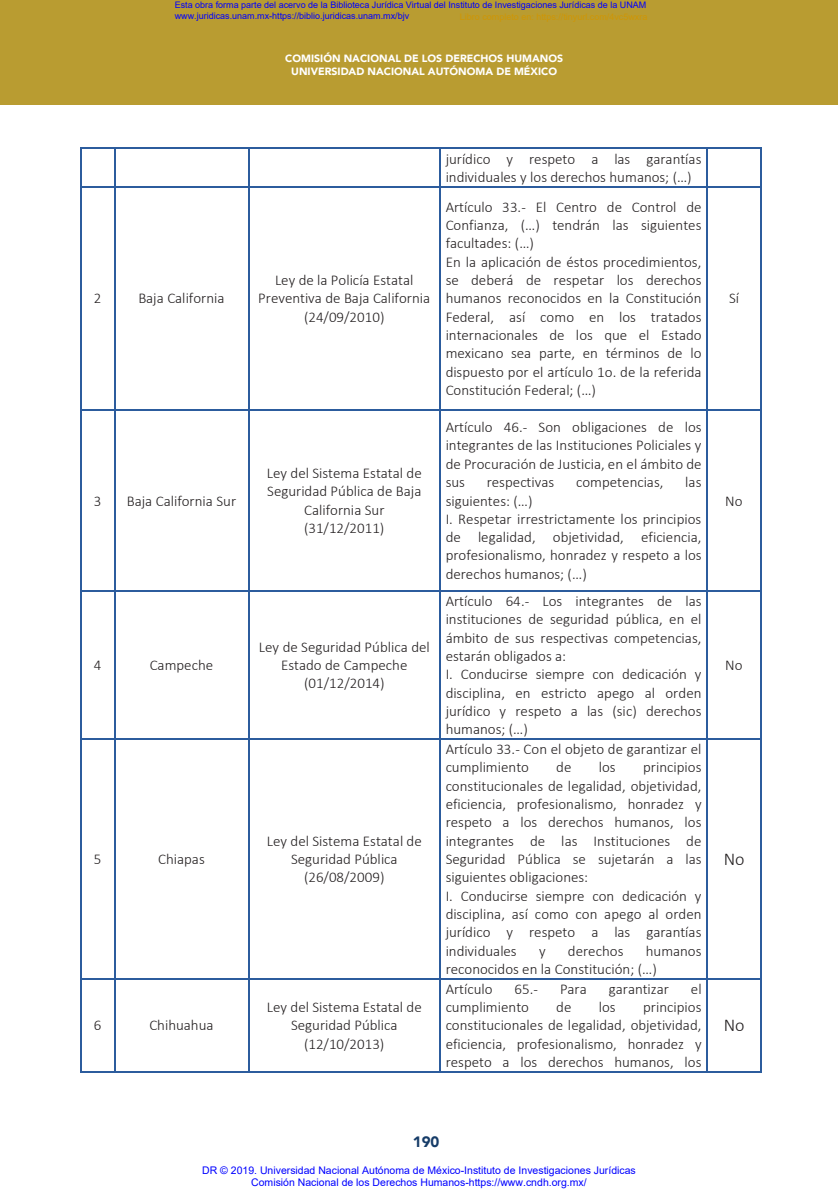
<style>
.page{position:relative;width:838px;height:1190px;background:#fff}
.page>*{position:absolute;margin:0;border:0;box-sizing:border-box;transform-origin:0 0}
.t1{font:300 18px "Calibri";color:#231f20}
.t2{font:300 15px/18.3px "Calibri";color:#231f20}
.t3{font:900 15px "Avenir";color:#163c68}
.t4{font:10.5px/12.6px "Arial";color:#00f;text-align:center}
.t5{font:900 10.5px/13.5px "Avenir";color:#fff;text-align:center}
.t6{font:9px/10.8px "Arial";color:#00f}
.t7{font:9px "Arial";color:#cf9605}
</style>
<div class="page">
<div style="left:0;top:0;width:838px;height:105px;background:#b99c31"></div>
<hr style="left:81px;top:148px;width:33px;height:1px;background:#2c5c9d">
<hr style="left:115px;top:148px;width:133px;height:1px;background:#2c5c9d">
<hr style="left:249px;top:148px;width:191px;height:1px;background:#2c5c9d">
<hr style="left:441px;top:148px;width:265px;height:1px;background:#2c5c9d">
<hr style="left:708px;top:148px;width:52px;height:1px;background:#2c5c9d">
<hr style="left:80px;top:149px;width:1px;height:37px;background:#2c5c9d">
<hr style="left:114px;top:149px;width:1px;height:37px;background:#2c5c9d">
<hr style="left:248px;top:149px;width:1px;height:37px;background:#2c5c9d">
<hr style="left:440px;top:149px;width:1px;height:37px;background:#2c5c9d">
<hr style="left:706px;top:149px;width:2px;height:37px;background:#2c5c9d">
<hr style="left:760px;top:149px;width:2px;height:37px;background:#2c5c9d">
<hr style="left:81px;top:186px;width:33px;height:1px;background:#2c5c9d">
<hr style="left:115px;top:186px;width:133px;height:1px;background:#2c5c9d">
<hr style="left:249px;top:186px;width:191px;height:1px;background:#2c5c9d">
<hr style="left:441px;top:186px;width:265px;height:1px;background:#2c5c9d">
<hr style="left:708px;top:186px;width:52px;height:1px;background:#2c5c9d">
<hr style="left:80px;top:187px;width:1px;height:222px;background:#2c5c9d">
<hr style="left:114px;top:187px;width:1px;height:222px;background:#2c5c9d">
<hr style="left:248px;top:187px;width:1px;height:222px;background:#2c5c9d">
<hr style="left:440px;top:187px;width:1px;height:222px;background:#2c5c9d">
<hr style="left:706px;top:187px;width:2px;height:222px;background:#2c5c9d">
<hr style="left:760px;top:187px;width:2px;height:222px;background:#2c5c9d">
<hr style="left:81px;top:409px;width:33px;height:1px;background:#2c5c9d">
<hr style="left:115px;top:409px;width:133px;height:1px;background:#2c5c9d">
<hr style="left:249px;top:409px;width:191px;height:1px;background:#2c5c9d">
<hr style="left:441px;top:409px;width:265px;height:1px;background:#2c5c9d">
<hr style="left:708px;top:409px;width:52px;height:1px;background:#2c5c9d">
<hr style="left:80px;top:410px;width:1px;height:180px;background:#2c5c9d">
<hr style="left:114px;top:410px;width:1px;height:180px;background:#2c5c9d">
<hr style="left:248px;top:410px;width:1px;height:180px;background:#2c5c9d">
<hr style="left:440px;top:410px;width:1px;height:180px;background:#2c5c9d">
<hr style="left:706px;top:410px;width:2px;height:180px;background:#2c5c9d">
<hr style="left:760px;top:410px;width:2px;height:180px;background:#2c5c9d">
<hr style="left:81px;top:590px;width:33px;height:1px;background:#2c5c9d">
<hr style="left:115px;top:590px;width:133px;height:1px;background:#2c5c9d">
<hr style="left:249px;top:590px;width:191px;height:1px;background:#2c5c9d">
<hr style="left:441px;top:590px;width:265px;height:1px;background:#2c5c9d">
<hr style="left:708px;top:590px;width:52px;height:1px;background:#2c5c9d">
<hr style="left:80px;top:591px;width:1px;height:147px;background:#2c5c9d">
<hr style="left:114px;top:591px;width:1px;height:147px;background:#2c5c9d">
<hr style="left:248px;top:591px;width:1px;height:147px;background:#2c5c9d">
<hr style="left:440px;top:591px;width:1px;height:147px;background:#2c5c9d">
<hr style="left:706px;top:591px;width:2px;height:147px;background:#2c5c9d">
<hr style="left:760px;top:591px;width:2px;height:147px;background:#2c5c9d">
<hr style="left:81px;top:738px;width:33px;height:1px;background:#2c5c9d">
<hr style="left:115px;top:738px;width:133px;height:1px;background:#2c5c9d">
<hr style="left:249px;top:738px;width:191px;height:1px;background:#2c5c9d">
<hr style="left:441px;top:738px;width:265px;height:1px;background:#2c5c9d">
<hr style="left:708px;top:738px;width:52px;height:1px;background:#2c5c9d">
<hr style="left:80px;top:739px;width:1px;height:238px;background:#2c5c9d">
<hr style="left:114px;top:739px;width:1px;height:238px;background:#2c5c9d">
<hr style="left:248px;top:739px;width:1px;height:238px;background:#2c5c9d">
<hr style="left:440px;top:739px;width:1px;height:238px;background:#2c5c9d">
<hr style="left:706px;top:739px;width:2px;height:238px;background:#2c5c9d">
<hr style="left:760px;top:739px;width:2px;height:238px;background:#2c5c9d">
<hr style="left:81px;top:977px;width:33px;height:2px;background:#2c5c9d">
<hr style="left:115px;top:977px;width:133px;height:2px;background:#2c5c9d">
<hr style="left:249px;top:977px;width:191px;height:2px;background:#2c5c9d">
<hr style="left:441px;top:977px;width:265px;height:2px;background:#2c5c9d">
<hr style="left:708px;top:977px;width:52px;height:2px;background:#2c5c9d">
<hr style="left:80px;top:979px;width:1px;height:91px;background:#2c5c9d">
<hr style="left:81px;top:1070px;width:33px;height:2px;background:#2c5c9d">
<hr style="left:114px;top:979px;width:1px;height:91px;background:#2c5c9d">
<hr style="left:115px;top:1070px;width:133px;height:2px;background:#2c5c9d">
<hr style="left:248px;top:979px;width:1px;height:91px;background:#2c5c9d">
<hr style="left:249px;top:1070px;width:191px;height:2px;background:#2c5c9d">
<hr style="left:440px;top:979px;width:1px;height:91px;background:#2c5c9d">
<hr style="left:441px;top:1070px;width:265px;height:2px;background:#2c5c9d">
<hr style="left:706px;top:979px;width:2px;height:91px;background:#2c5c9d">
<hr style="left:708px;top:1070px;width:52px;height:2px;background:#2c5c9d">
<hr style="left:760px;top:979px;width:2px;height:91px;background:#2c5c9d">
<p class="t6" style="left:175px;top:0;width:473px">Esta obra forma parte del acervo de la Biblioteca Jurídica Virtual del Instituto de Investigaciones Jurídicas de la UNAM www.juridicas.unam.mx-https://biblio.juridicas.unam.mx/bjv</p>
<p class="t7" style="left:460px;top:10px;width:189px">Libro completo en: https://tinyurl.com/4vc5wxra</p>
<p class="t5" style="left:285px;top:51px;width:279px">COMISIÓN NACIONAL DE LOS DERECHOS HUMANOS<br>UNIVERSIDAD NACIONAL AUTÓNOMA DE MÉXICO</p>
<p class="t2" style="left:446px;top:149px;width:257px">jurídico y respeto a las garantías individuales y los derechos humanos; (…)</p>
<p class="t2" style="left:94px;top:289px;width:9px">2</p>
<p class="t2" style="left:138px;top:289px;width:88px">Baja California</p>
<p class="t2" style="left:258px;top:270px;width:174px;text-align:center">Ley de la Policía Estatal<br>Preventiva de Baja California (24/09/2010)</p>
<p class="t2" style="left:446px;top:197px;width:258px">Artículo 33.- El Centro de Control de Confianza, (…) tendrán las siguientes facultades: (…)<br>En la aplicación de éstos procedimientos, se deberá de respetar los derechos humanos reconocidos en la Constitución Federal, así como en los tratados internacionales de los que el Estado mexicano sea parte, en términos de lo dispuesto por el artículo 1o. de la referida Constitución Federal; (…)</p>
<p class="t2" style="left:729px;top:289px;width:12px">Sí</p>
<p class="t2" style="left:94px;top:491px;width:9px">3</p>
<p class="t2" style="left:127px;top:491px;width:111px">Baja California Sur</p>
<p class="t2" style="left:267px;top:463px;width:156px;text-align:center">Ley del Sistema Estatal de<br>Seguridad Pública de Baja<br>California Sur (31/12/2011)</p>
<p class="t2" style="left:446px;top:418px;width:258px;text-align:justify">Artículo 46.- Son obligaciones de los integrantes de las Instituciones Policiales y de Procuración de Justicia, en el ámbito de sus</p>
<p class="t2" style="left:487px;top:472px;width:69px">respectivas</p>
<p class="t2" style="left:576px;top:472px;width:89px">competencias,</p>
<p class="t2" style="left:685px;top:472px;width:18px">las</p>
<p class="t2" style="left:446px;top:491px;width:258px">siguientes: (…)<br>I. Respetar irrestrictamente los principios de legalidad, objetividad, eficiencia, profesionalismo, honradez y respeto a los derechos humanos; (…)</p>
<p class="t2" style="left:725px;top:491px;width:19px">No</p>
<p class="t2" style="left:94px;top:655px;width:9px">4</p>
<p class="t2" style="left:150px;top:655px;width:65px">Campeche</p>
<p class="t2" style="left:259px;top:637px;width:172px;text-align:center">Ley de Seguridad Pública del<br>Estado de Campeche (01/12/2014)</p>
<p class="t2" style="left:446px;top:591px;width:257px">Artículo 64.- Los integrantes de las instituciones de seguridad pública, en el ámbito de sus respectivas competencias, estarán obligados a:<br>I. Conducirse siempre con dedicación y disciplina, en estricto apego al orden jurídico y respeto a las (sic) derechos humanos; (…)</p>
<p class="t2" style="left:725px;top:655px;width:19px">No</p>
<p class="t2" style="left:94px;top:849px;width:9px">5</p>
<p class="t2" style="left:158px;top:849px;width:48px">Chiapas</p>
<p class="t2" style="left:267px;top:831px;width:156px;text-align:center">Ley del Sistema Estatal de<br>Seguridad Pública (26/08/2009)</p>
<p class="t2" style="left:446px;top:739px;width:257px">Artículo 33.- Con el objeto de garantizar el cumplimiento</p>
<p class="t2" style="left:556px;top:757px;width:17px">de</p>
<p class="t2" style="left:599px;top:757px;width:18px">los</p>
<p class="t2" style="left:446px;top:757px;width:257px;text-indent:198px">principios constitucionales de legalidad, objetividad, eficiencia, profesionalismo, honradez y respeto a los derechos humanos, los integrantes de las Instituciones de Seguridad Pública se sujetarán a las siguientes obligaciones:<br>I. Conducirse siempre con dedicación y disciplina, así como con apego al orden jurídico y respeto a las garantías individuales</p>
<p class="t2" style="left:446px;top:941px;width:257px;text-indent:200px">humanos reconocidos en la Constitución; (…)</p>
<p class="t2" style="left:539px;top:941px;width:8px">y</p>
<p class="t2" style="left:568px;top:941px;width:57px">derechos</p>
<p class="t1" style="left:724px;top:847px;width:22px">No</p>
<p class="t2" style="left:94px;top:1015px;width:9px">6</p>
<p class="t2" style="left:149px;top:1015px;width:66px">Chihuahua</p>
<p class="t2" style="left:267px;top:997px;width:156px;text-align:center">Ley del Sistema Estatal de<br>Seguridad Pública (12/10/2013)</p>
<p class="t2" style="left:446px;top:979px;width:48px">Artículo</p>
<p class="t2" style="left:515px;top:979px;width:25px">65.-</p>
<p class="t2" style="left:560px;top:979px;width:28px">Para</p>
<p class="t2" style="left:609px;top:979px;width:62px">garantizar</p>
<p class="t2" style="left:691px;top:979px;width:12px">el</p>
<p class="t2" style="left:446px;top:997px;width:85px">cumplimiento</p>
<p class="t2" style="left:556px;top:997px;width:17px">de</p>
<p class="t2" style="left:599px;top:997px;width:18px">los</p>
<p class="t2" style="left:446px;top:997px;width:257px;text-align:justify;text-indent:198px">principios constitucionales de legalidad, objetividad, eficiencia, profesionalismo, honradez y respeto a los derechos humanos, los</p>
<p class="t1" style="left:724px;top:1013px;width:22px">No</p>
<p class="t3" style="left:413px;top:1128px;width:28px">190</p>
<p class="t4" style="left:202px;top:1163px;width:435px">DR © 2019. Universidad Nacional Autónoma de México-Instituto de Investigaciones Jurídicas<br>Comisión Nacional de los Derechos Humanos-https://www.cndh.org.mx/</p>
</div>
